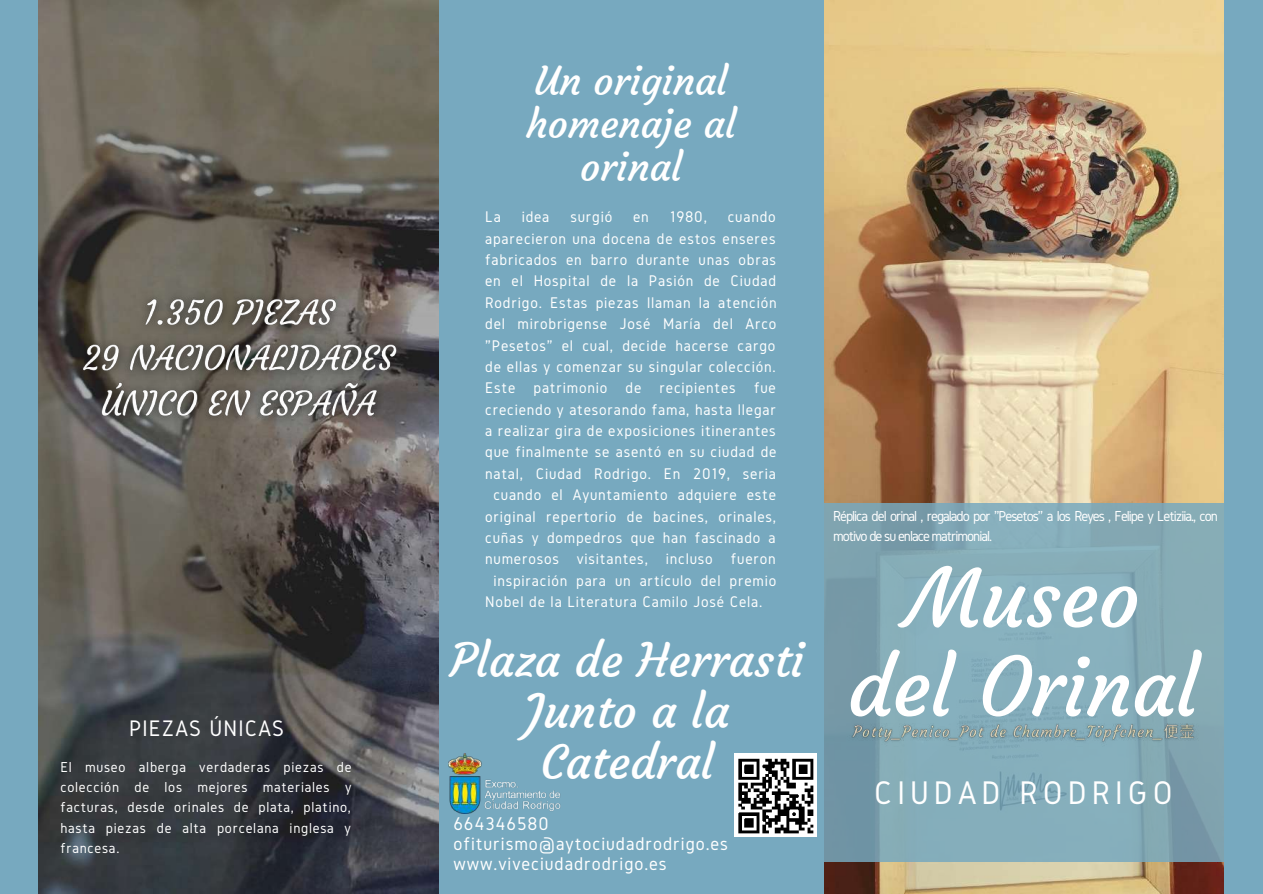
<style>
.page{position:relative;width:1263px;height:894px;background:#fff}
.page>*{position:absolute;margin:0;border:0;box-sizing:border-box;transform-origin:0 0}
.t1{font:80.7px/88.8px "Courgette";color:#fff;text-align:center}
.t2{font:46.95px/50.8px "Courgette";color:#fff;text-align:center}
.t3{font:39.45px/42.6px "Courgette";color:#fff;text-align:center}
.t4{font:33.9px "Gidole";letter-spacing:.15em;color:#fff}
.t5{font:23.4px "Gidole";letter-spacing:.05em;color:#fff}
.t6{font:19.05px/20.2px "Gidole";letter-spacing:.05em;color:#fff}
.t7{font:16.05px "Gidole";letter-spacing:.05em;color:#fff}
.t8{font:15px/20.2px "Gidole";letter-spacing:-.065em;color:#fff;text-align:justify}
</style>
<div class="page">
<div style="left:0;top:0;width:1263px;height:893px;background:#77a9bf"></div>
<img style="left:824px;top:0;width:399px;height:893px">
<svg style="left:803px;top:502px;width:421px;height:359px;fill:#85adb9"></svg>
<img style="left:38px;top:0;width:401px;height:893px">
<img style="left:734px;top:752px;width:83px;height:84px">
<img style="left:448px;top:753px;width:113px;height:60px">
<img style="left:67px;top:279px;width:346px;height:191px">
<img style="left:847px;top:717px;width:354px;height:54px">
<h3 class="t5" style="left:129px;top:714px;width:157px">PIEZAS ÚNICAS</h3>
<p class="t8" style="left:60px;top:756px;width:293px">El museo alberga verdaderas piezas de colección de los mejores materiales y facturas, desde orinales de plata, platino, hasta piezas de alta porcelana inglesa y francesa.</p>
<h3 class="t3" style="left:526px;top:60px;width:212px">Un original homenaje al orinal</h3>
<p class="t7" style="left:485px;top:208px;width:17px">La</p>
<p class="t7" style="left:522px;top:208px;width:29px">idea</p>
<p class="t7" style="left:570px;top:208px;width:43px">surgió</p>
<p class="t7" style="left:633px;top:208px;width:17px">en</p>
<p class="t7" style="left:670px;top:208px;width:39px">1980,</p>
<p class="t7" style="left:728px;top:208px;width:49px">cuando</p>
<p class="t7" style="left:485px;top:229px;width:292px">aparecieron una docena de estos enseres</p>
<p class="t7" style="left:485px;top:251px;width:292px">fabricados en barro durante unas obras</p>
<p class="t7" style="left:485px;top:272px;width:293px">en el Hospital de la Pasión de Ciudad</p>
<p class="t7" style="left:485px;top:293px;width:293px">Rodrigo. Estas piezas llaman la atención</p>
<p class="t7" style="left:485px;top:315px;width:293px">del mirobrigense José María del Arco</p>
<p class="t7" style="left:485px;top:336px;width:292px">"Pesetos" el cual, decide hacerse cargo</p>
<p class="t7" style="left:485px;top:357px;width:292px">de ellas y comenzar su singular colección.</p>
<p class="t7" style="left:485px;top:379px;width:292px">Este patrimonio de recipientes fue</p>
<p class="t7" style="left:485px;top:400px;width:292px">creciendo y atesorando fama, hasta llegar</p>
<p class="t7" style="left:485px;top:422px;width:292px">a realizar gira de exposiciones itinerantes</p>
<p class="t7" style="left:485px;top:443px;width:293px">que finalmente se asentó en su ciudad de</p>
<p class="t7" style="left:485px;top:464px;width:292px">natal, Ciudad Rodrigo. En 2019, seria</p>
<p class="t7" style="left:493px;top:486px;width:284px">cuando el Ayuntamiento adquiere este</p>
<p class="t7" style="left:485px;top:507px;width:292px">original repertorio de bacines, orinales,</p>
<p class="t7" style="left:485px;top:528px;width:292px">cuñas y dompedros que han fascinado a</p>
<p class="t7" style="left:485px;top:550px;width:292px">numerosos visitantes, incluso fueron</p>
<p class="t7" style="left:493px;top:571px;width:284px">inspiración para un artículo del premio</p>
<p class="t7" style="left:485px;top:592px;width:279px">Nobel de la Literatura Camilo José Cela.</p>
<h2 class="t2" style="left:450px;top:634px;width:356px">Plaza de Herrasti<br>Junto a la<br>Catedral</h2>
<p class="t6" style="left:453px;top:812px;width:276px">664346580 ofiturismo@aytociudadrodrigo.es www.viveciudadrodrigo.es</p>
<p class="t8" style="left:833px;top:505px;width:386px">Réplica del orinal , regalado por "Pesetos" a los Reyes , Felipe y Letiziia., con motivo de su enlace matrimonial.</p>
<h1 class="t1" style="left:847px;top:554px;width:352px">Museo del Orinal</h1>
<h3 class="t4" style="left:874px;top:773px;width:300px">CIUDAD RODRIGO</h3>
</div>
